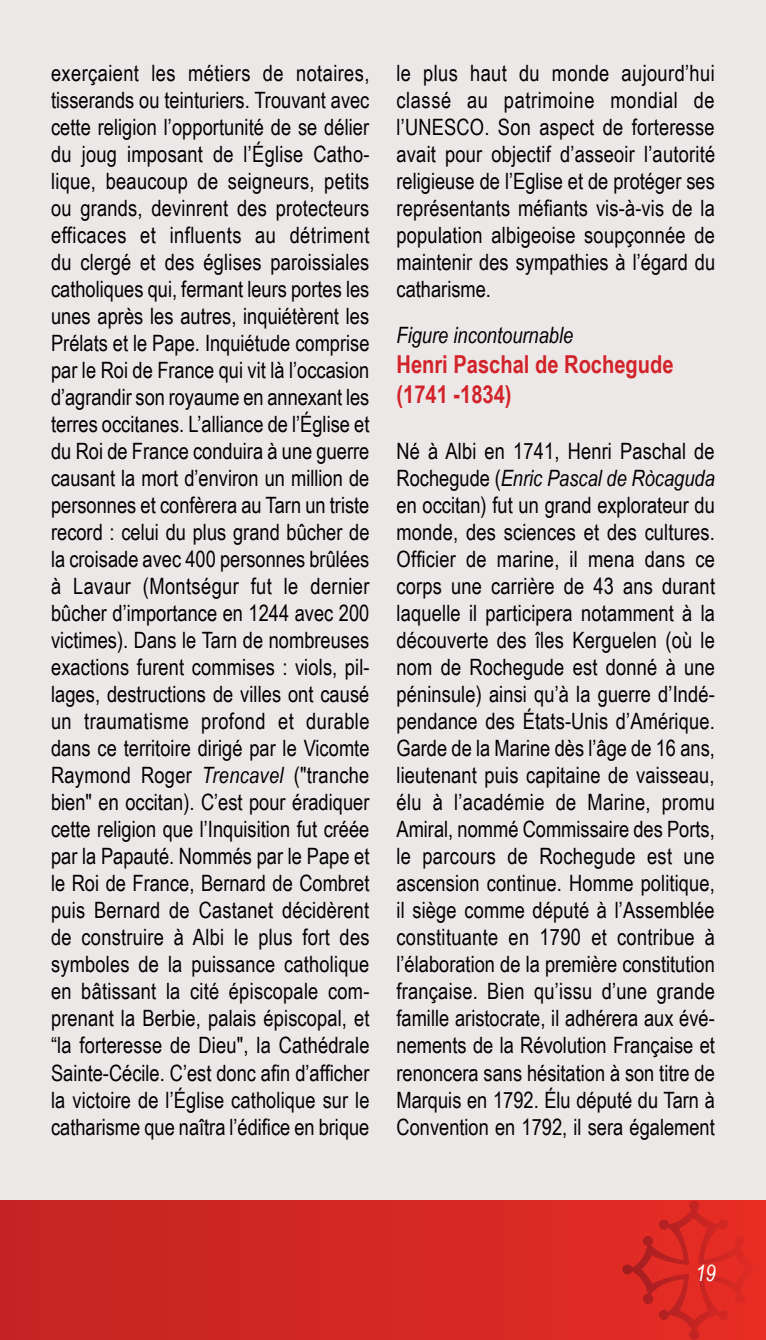
<style>
.page{position:relative;width:766px;height:1340px;background:#fff}
.page>*{position:absolute;margin:0;border:0;box-sizing:border-box;transform-origin:0 0}
.t1{font:700 24.75px/29.7px "Arial Narrow";color:#d2232a}
.t2{font:22.5px/27px "Arial Narrow";color:#000;text-align:justify}
.t3{font:italic 22.5px "Arial Narrow";color:#000}
.t4{font:italic 22.5px "Arial Narrow";color:#fff}
.s1{font-style:italic}
</style>
<div class="page">
<div style="left:0;top:0;width:765px;height:1339px;background:#ede8e8"></div>
<div style="left:0;top:1200px;width:765px;height:139px;background:linear-gradient(to bottom,#d12724,#d12724)"></div>
<svg style="left:622px;top:1200px;width:143px;height:139px"></svg>
<p class="t2" style="left:51px;top:60px;width:320px">exerçaient les métiers de notaires, tisserands ou teinturiers. Trouvant avec cette religion l’opportunité de se délier du joug imposant de l’Église Catho&shy;lique, beaucoup de seigneurs, petits ou grands, devinrent des protecteurs efficaces et influents au détriment du clergé et des églises paroissiales catholiques qui, fermant leurs portes les unes après les autres, inquiétèrent les Prélats et le Pape. Inquiétude comprise par le Roi de France qui vit là l’occasion d’agrandir son royaume en annexant les terres occitanes. L’alliance de l’Église et du Roi de France conduira à une guerre causant la mort d’environ un million de personnes et confèrera au Tarn un triste record : celui du plus grand bûcher de la croisade avec 400 personnes brûlées à Lavaur (Montségur fut le dernier bûcher d’importance en 1244 avec 200 victimes). Dans le Tarn de nombreuses exactions furent commises : viols, pil&shy;lages, destructions de villes ont causé un traumatisme profond et durable dans ce territoire dirigé par le Vicomte Raymond Roger <span class="s1">Trencavel</span> ("tranche bien" en occitan). C’est pour éradiquer cette religion que l’Inquisition fut créée par la Papauté. Nommés par le Pape et le Roi de France, Bernard de Combret puis Bernard de Castanet décidèrent de construire à Albi le plus fort des symboles de la puissance catholique en bâtissant la cité épiscopale com&shy;prenant la Berbie, palais épiscopal, et “la forteresse de Dieu", la Cathédrale Sainte-Cécile. C’est donc ain d’aficher la victoire de l’Église catholique sur le catharisme que naîtra l’édiice en brique</p>
<p class="t2" style="left:396px;top:62px;width:320px">le plus haut du monde aujourd’hui classé au patrimoine mondial de l’UNESCO. Son aspect de forteresse avait pour objectif d’asseoir l’autorité religieuse de l’Eglise et de protéger ses représentants méiants vis-à-vis de la population albigeoise soupçonnée de maintenir des sympathies à l’égard du catharisme.</p>
<p class="t3" style="left:396px;top:327px;width:178px">Figure incontournable</p>
<p class="t1" style="left:396px;top:352px;width:278px">Henri Paschal de Rochegude (1741 -1834)</p>
<p class="t2" style="left:396px;top:440px;width:320px">Né à Albi en 1741, Henri Paschal de Rochegude (<span class="s1">Enric Pascal de Ròcaguda </span>en occitan) fut un grand explorateur du monde, des sciences et des cultures.<br>Oficier de marine, il mena dans ce corps une carrière de 43 ans durant laquelle il participera notamment à la découverte des îles Kerguelen (où le nom de Rochegude est donné à une péninsule) ainsi qu’à la guerre d’Indé&shy;pendance des États-Unis d’Amérique.<br>Garde de la Marine dès l’âge de 16 ans, lieutenant puis capitaine de vaisseau, élu à l’académie de Marine, promu Amiral, nommé Commissaire des Ports, le parcours de Rochegude est une ascension continue. Homme politique, il siège comme député à l’Assemblée constituante en 1790 et contribue à l’élaboration de la première constitution française. Bien qu’issu d’une grande famille aristocrate, il adhérera aux évé&shy;nements de la Révolution Française et renoncera sans hésitation à son titre de Marquis en 1792. Élu député du Tarn à Convention en 1792, il sera également</p>
<p class="t4" style="left:695px;top:1264px;width:22px">19</p>
</div>
